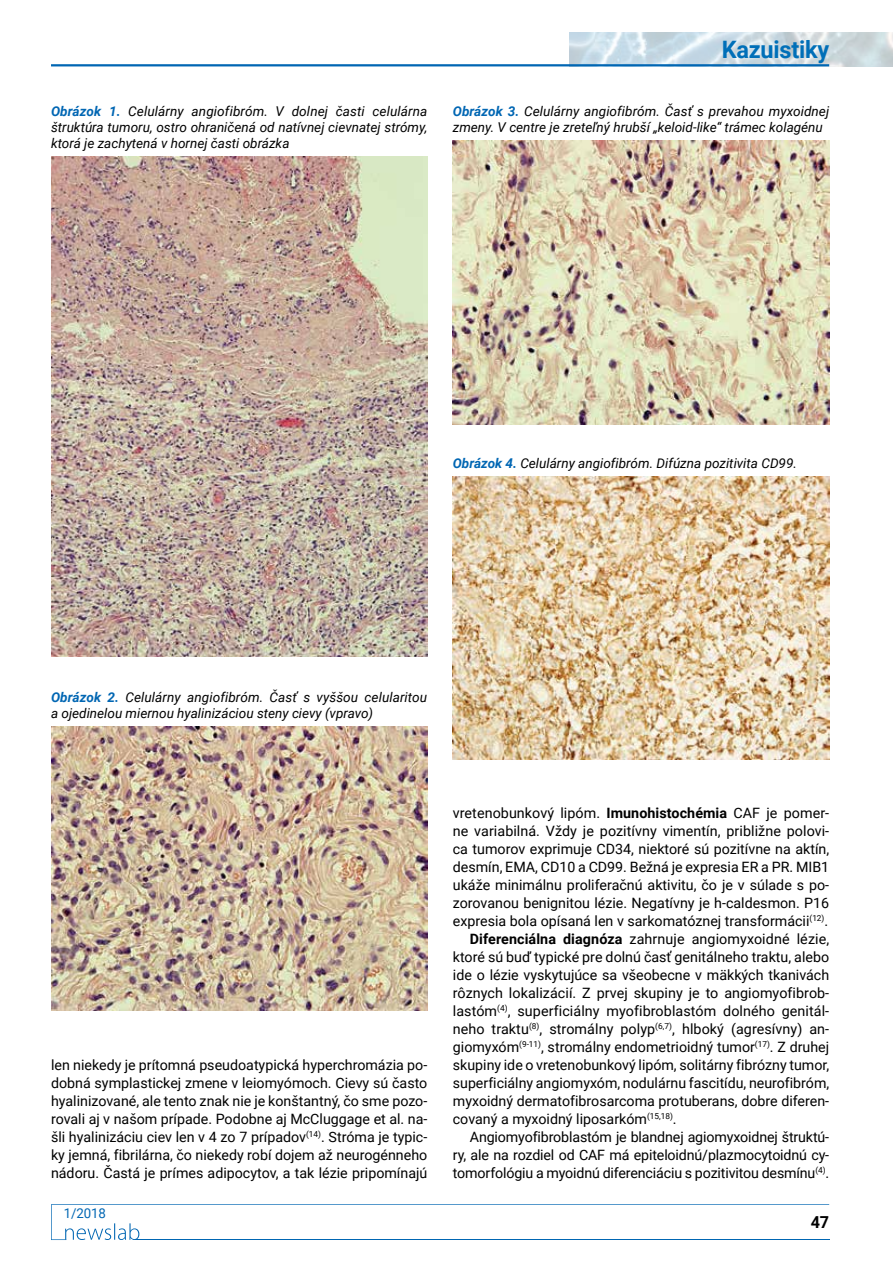
<style>
.page{position:relative;width:893px;height:1263px;background:#fff}
.page>*{position:absolute;margin:0;border:0;box-sizing:border-box;transform-origin:0 0}
.t1{font:700 24px "Roboto";letter-spacing:-.01em;color:#006fb8}
.t2{font:700 16.5px "Roboto";color:#000}
.t3{font:14.25px/18px "Roboto";color:#000;text-align:justify}
.t4{font:italic 13.5px/16.2px "Roboto";color:#000}
.t5{font:13.5px "Roboto";color:#0066b3}
.s1{font-weight:700;color:#0066b3}
.s2{font-weight:700}
</style>
<div class="page">
<img style="left:570px;top:32px;width:323px;height:34px">
<hr style="left:51px;top:64px;width:778px;height:2px;background:#0066b3">
<svg style="left:51px;top:1204px;width:778px;height:36px"></svg>
<img style="left:51px;top:727px;width:376px;height:283px">
<img style="left:453px;top:141px;width:376px;height:283px">
<img style="left:453px;top:476px;width:376px;height:284px">
<img style="left:51px;top:157px;width:376px;height:500px">
<p class="t4" style="left:51px;top:103px;width:378px;text-align:justify"><span class="s1">Obrázok 1.</span> Celulárny angiofibróm. V dolnej časti celulárna štruktúra tumoru, ostro ohraničená od natívnej cievnatej strómy, ktorá je zachytená v hornej časti obrázka</p>
<h1 class="t1" style="left:722px;top:33px;width:109px">Kazuistiky</h1>
<p class="t4" style="left:453px;top:103px;width:378px"><span class="s1">Obrázok 3.</span> Celulárny angiofibróm. Časť s prevahou myxoidnej zmeny. V centre je zreteľný hrubší „keloid-like“ trámec kolagénu</p>
<p class="t4" style="left:453px;top:455px;width:346px"><span class="s1">Obrázok 4.</span> Celulárny angiofibróm. Difúzna pozitivita CD99.</p>
<p class="t4" style="left:51px;top:689px;width:378px"><span class="s1">Obrázok 2.</span> Celulárny angiofibróm. Časť s vyššou celularitou a ojedinelou miernou hyalinizáciou steny cievy (vpravo)</p>
<p class="t3" style="left:51px;top:1055px;width:378px">len niekedy je prítomná pseudoatypická hyperchromázia po&shy;dobná symplastickej zmene v leiomyómoch. Cievy sú často hyalinizované, ale tento znak nie je konštantný, čo sme pozo&shy;rovali aj v našom prípade. Podobne aj McCluggage et al. na&shy;šli hyalinizáciu ciev len v 4 zo 7 prípadov<sup>(14)</sup>. Stróma je typic&shy;ky jemná, fibrilárna, čo niekedy robí dojem až neurogénneho nádoru. Častá je prímes adipocytov, a tak lézie pripomínajú</p>
<p class="t5" style="left:64px;top:1204px;width:43px">1/2018</p>
<p class="t3" style="left:453px;top:803px;width:378px">vretenobunkový lipóm. <span class="s2">Imunohistochémia</span> CAF je pomer-</p>
<p class="t3" style="left:453px;top:821px;width:378px">ne variabilná. Vždy je pozitívny vimentín, približne polovi-</p>
<p class="t3" style="left:453px;top:839px;width:378px">ca tumorov exprimuje CD34, niektoré sú pozitívne na aktín,</p>
<p class="t3" style="left:453px;top:857px;width:378px">desmín, EMA, CD10 a CD99. Bežná je expresia ER a PR. MIB1</p>
<p class="t3" style="left:453px;top:875px;width:378px">ukáže minimálnu proliferačnú aktivitu, čo je v súlade s po-</p>
<p class="t3" style="left:453px;top:893px;width:378px">zorovanou benignitou lézie. Negatívny je h-caldesmon. P16</p>
<p class="t3" style="left:453px;top:911px;width:377px">expresia bola opísaná len v sarkomatóznej transformácii<sup>(12)</sup>.</p>
<p class="t3" style="left:470px;top:929px;width:361px"><span class="s2">Diferenciálna diagnóza</span> zahrnuje angiomyxoidné lézie,</p>
<p class="t3" style="left:453px;top:947px;width:378px">ktoré sú buď typické pre dolnú časť genitálneho traktu, alebo</p>
<p class="t3" style="left:453px;top:965px;width:378px">ide o lézie vyskytujúce sa všeobecne v mäkkých tkanivách</p>
<p class="t3" style="left:453px;top:983px;width:378px">rôznych lokalizácií. Z prvej skupiny je to angiomyofibrob-</p>
<p class="t3" style="left:453px;top:1001px;width:378px">lastóm<sup>(4)</sup>, superficiálny myofibroblastóm dolného genitál-</p>
<p class="t3" style="left:453px;top:1019px;width:378px">neho traktu<sup>(8)</sup>, stromálny polyp<sup>(6,7)</sup>, hlboký (agresívny) an-</p>
<p class="t3" style="left:453px;top:1037px;width:378px">giomyxóm<sup>(9-11)</sup>, stromálny endometrioidný tumor<sup>(17)</sup>. Z druhej</p>
<p class="t3" style="left:453px;top:1055px;width:378px">skupiny ide o vretenobunkový lipóm, solitárny fibrózny tumor,</p>
<p class="t3" style="left:453px;top:1073px;width:378px">superficiálny angiomyxóm, nodulárnu fascitídu, neurofibróm,</p>
<p class="t3" style="left:453px;top:1091px;width:378px">myxoidný dermatofibrosarcoma protuberans, dobre diferen-</p>
<p class="t3" style="left:453px;top:1109px;width:225px">covaný a myxoidný liposarkóm<sup>(15,18)</sup>.</p>
<p class="t3" style="left:470px;top:1127px;width:361px">Angiomyofibroblastóm je blandnej agiomyxoidnej štruktú-</p>
<p class="t3" style="left:453px;top:1145px;width:378px">ry, ale na rozdiel od CAF má epiteloidnú/plazmocytoidnú cy-</p>
<p class="t3" style="left:453px;top:1163px;width:378px">tomorfológiu a myoidnú diferenciáciu s pozitivitou desmínu<sup>(4)</sup>.</p>
<p class="t2" style="left:811px;top:1211px;width:20px">47</p>
</div>
